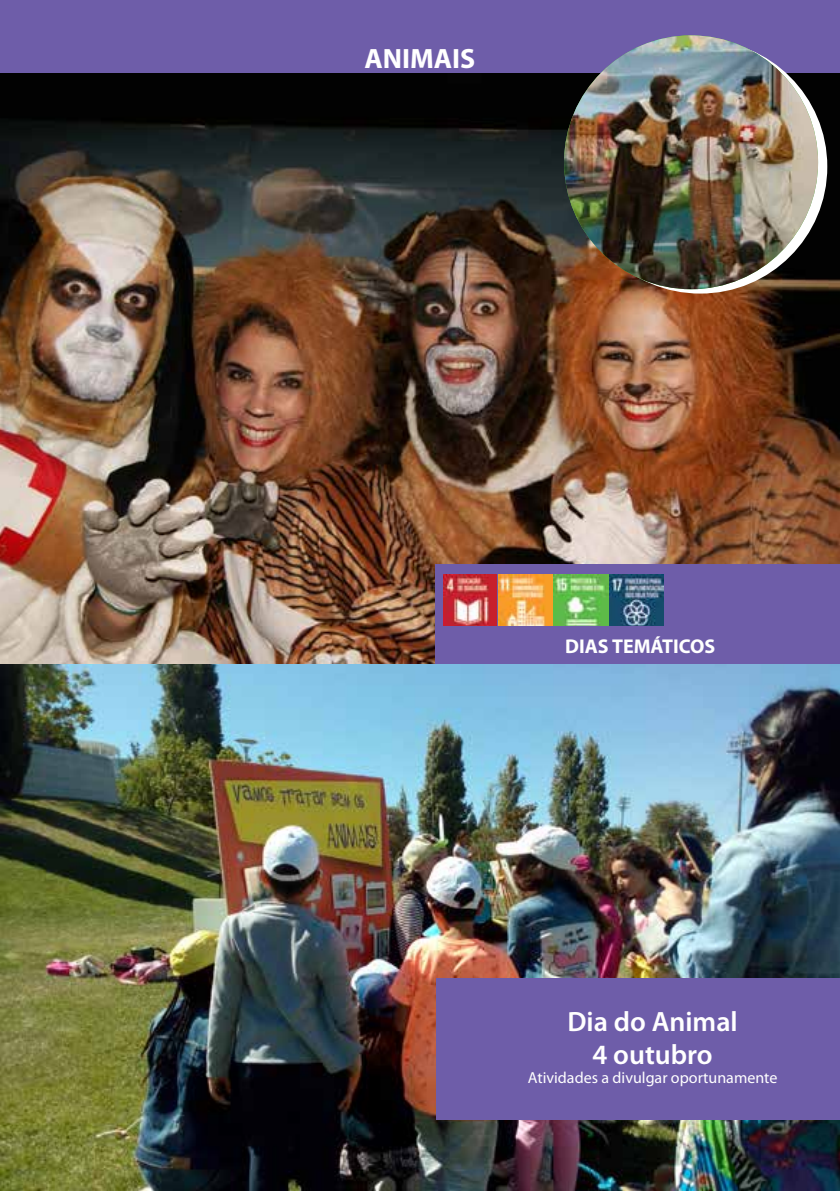
<style>
.page{position:relative;width:840px;height:1191px;background:#fff}
.page>*{position:absolute;margin:0;border:0;box-sizing:border-box;transform-origin:0 0}
.t1{font:600 28px/33.6px "Myriad Pro";color:#fff;text-align:center}
.t2{font:700 28px "Myriad Pro";color:#fff}
.t3{font:700 20px "Myriad Pro";color:#fff}
.t4{font:16px "Myriad Pro";color:#fff}
</style>
<div class="page">
<img style="left:0;top:72px;width:839px;height:1119px">
<div style="left:0;top:0;width:839px;height:72px;background:#6e5da9"></div>
<div style="left:436px;top:978px;width:403px;height:142px;background:#6e5da9"></div>
<div style="left:435px;top:565px;width:404px;height:99px;background:#6e5da9"></div>
<img style="left:443px;top:574px;width:53px;height:51px">
<img style="left:498px;top:574px;width:165px;height:51px">
<svg style="left:573px;top:40px;width:253px;height:253px"></svg>
<img style="left:563px;top:35px;width:254px;height:254px;border-radius:127px">
<h1 class="t2" style="left:364px;top:40px;width:112px">ANIMAIS</h1>
<p class="t3" style="left:565px;top:633px;width:151px">DIAS TEMÁTICOS</p>
<h1 class="t1" style="left:567px;top:1003px;width:172px">Dia do Animal<br>4 outubro</h1>
<p class="t4" style="left:527px;top:1068px;width:251px">Atividades a divulgar oportunamente</p>
</div>
